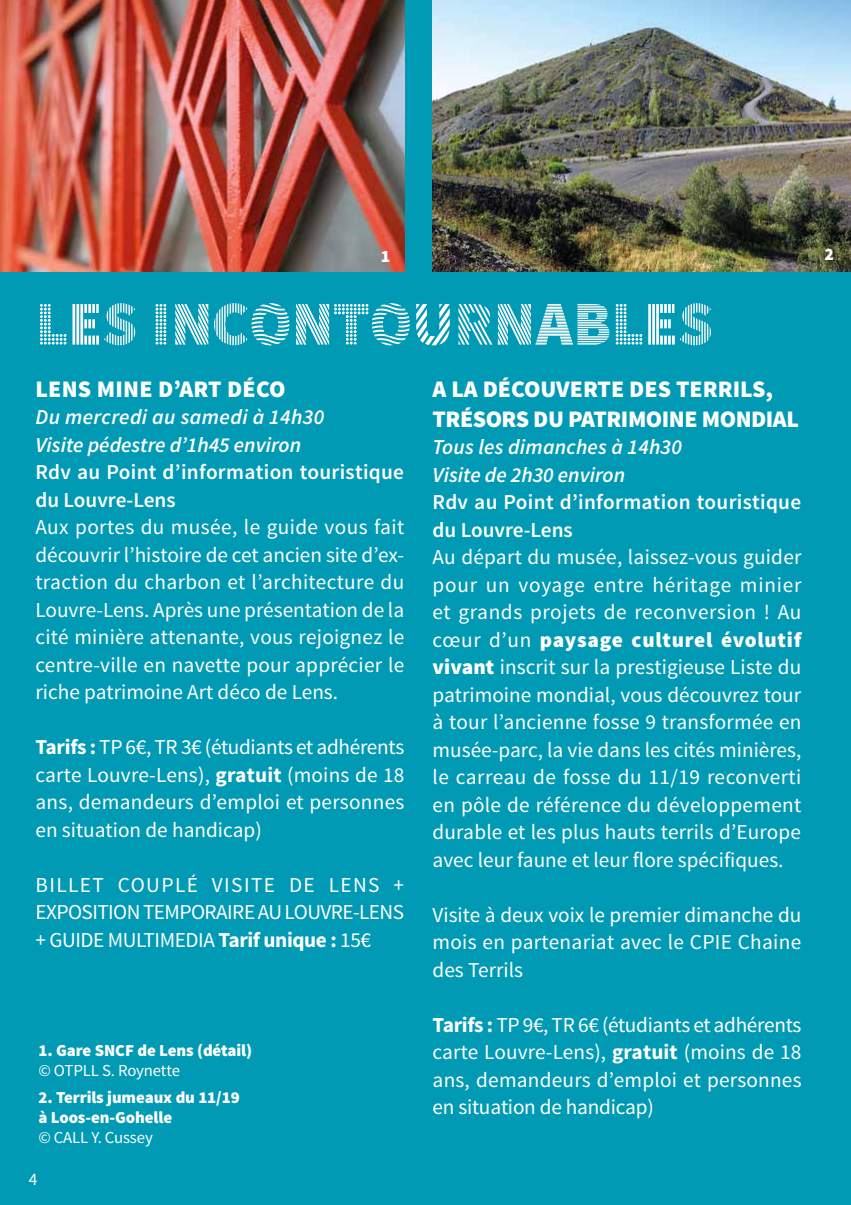
<style>
.page{position:relative;width:851px;height:1205px;background:#fff}
.page>*{position:absolute;margin:0;border:0;box-sizing:border-box;transform-origin:0 0}
.t1{font:62.5px "Source Sans Pro DISPLAY";color:#fff}
.t2{font:900 23.75px/30px "Source Sans Pro";letter-spacing:-.02em;color:#fff}
.t3{font:900 23.75px "Source Sans Pro";letter-spacing:.01em;color:#fff}
.t4{font:21.25px/27.5px "Source Sans Pro";color:#fff;text-align:justify}
.t5{font:600 21.25px/27.5px "Source Sans Pro";letter-spacing:.015em;color:#fff}
.t6{font:italic 600 21.25px/27.5px "Source Sans Pro";color:#fff}
.t7{font:900 17.5px "Source Sans Pro";color:#fff}
.t8{font:17.5px "Source Sans Pro";color:#fff}
.t9{font:900 16.75px/20px "Source Sans Pro";letter-spacing:-.005em;color:#fff}
.t10{font:16.75px "Source Sans Pro";letter-spacing:-.01em;color:#fff}
.s1{font-weight:700}
.s2{font-weight:900}
</style>
<div class="page">
<div style="left:0;top:0;width:850px;height:1205px;background:#009ab5"></div>
<img style="left:0;top:0;width:404px;height:271px">
<img style="left:432px;top:0;width:418px;height:271px">
<p class="t7" style="left:381px;top:244px;width:11px">1</p>
<p class="t7" style="left:824px;top:243px;width:11px">2</p>
<h1 class="t1" style="left:35px;top:291px;width:679px">LES INCONTOURNABLES</h1>
<p class="t3" style="left:35px;top:373px;width:252px">LENS MINE D’ART DÉCO</p>
<p class="t6" style="left:35px;top:403px;width:290px">Du mercredi au samedi à 14h30<br>Visite pédestre d’1h45 environ</p>
<p class="t5" style="left:35px;top:459px;width:370px">Rdv au Point d’information touristique du Louvre-Lens</p>
<p class="t4" style="left:35px;top:514px;width:370px">Aux portes du musée, le guide vous fait découvrir l’histoire de cet ancien site d’ex&shy;traction du charbon et l’architecture du Louvre-Lens. Après une présentation de la cité minière attenante, vous rejoignez le centre-ville en navette pour apprécier le riche patrimoine Art déco de Lens.</p>
<p class="t4" style="left:35px;top:734px;width:370px"><span class="s1">Tarifs :</span> TP 6€, TR 3€ (étudiants et adhérents carte Louvre-Lens), <span class="s1">gratuit</span> (moins de 18 ans, demandeurs d’emploi et personnes en situation de handicap)</p>
<p class="t4" style="left:35px;top:871px;width:370px">BILLET COUPLÉ VISITE DE LENS + EXPOSITION TEMPORAIRE AU LOUVRE-LENS + GUIDE MULTIMEDIA <span class="s1">Tarif unique :</span> 15€</p>
<p class="t9" style="left:38px;top:1041px;width:215px">1. Gare SNCF de Lens (détail)</p>
<p class="t10" style="left:38px;top:1060px;width:143px">© OTPLL S. Roynette</p>
<p class="t9" style="left:38px;top:1088px;width:203px">2. Terrils jumeaux du 11/19 à Loos-en-Gohelle</p>
<p class="t10" style="left:38px;top:1127px;width:116px">© CALL Y. Cussey</p>
<p class="t8" style="left:29px;top:1168px;width:10px">4</p>
<p class="t2" style="left:432px;top:375px;width:368px">A LA DÉCOUVERTE DES TERRILS,<br>TRÉSORS DU PATRIMOINE MONDIAL</p>
<p class="t6" style="left:432px;top:433px;width:251px">Tous les dimanches à 14h30<br>Visite de 2h30 environ</p>
<p class="t5" style="left:432px;top:489px;width:370px">Rdv au Point d’information touristique du Louvre-Lens</p>
<p class="t4" style="left:432px;top:544px;width:370px">Au départ du musée, laissez-vous guider pour un voyage entre héritage minier et grands projets de reconversion ! Au cœur d’un <span class="s2">paysage culturel évolutif vivant</span> inscrit sur la prestigieuse Liste du patrimoine mondial, vous découvrez tour à tour l’ancienne fosse 9 transformée en musée-parc, la vie dans les cités minières, le carreau de fosse du 11/19 reconverti en pôle de référence du développement durable et les plus hauts terrils d’Europe avec leur faune et leur flore spécifiques.</p>
<p class="t4" style="left:432px;top:901px;width:370px">Visite à deux voix le premier dimanche du mois en partenariat avec le CPIE Chaine des Terrils</p>
<p class="t4" style="left:432px;top:1011px;width:370px"><span class="s1">Tarifs :</span> TP 9€, TR 6€ (étudiants et adhérents carte Louvre-Lens), <span class="s1">gratuit</span> (moins de 18 ans, demandeurs d’emploi et personnes en situation de handicap)</p>
</div>
